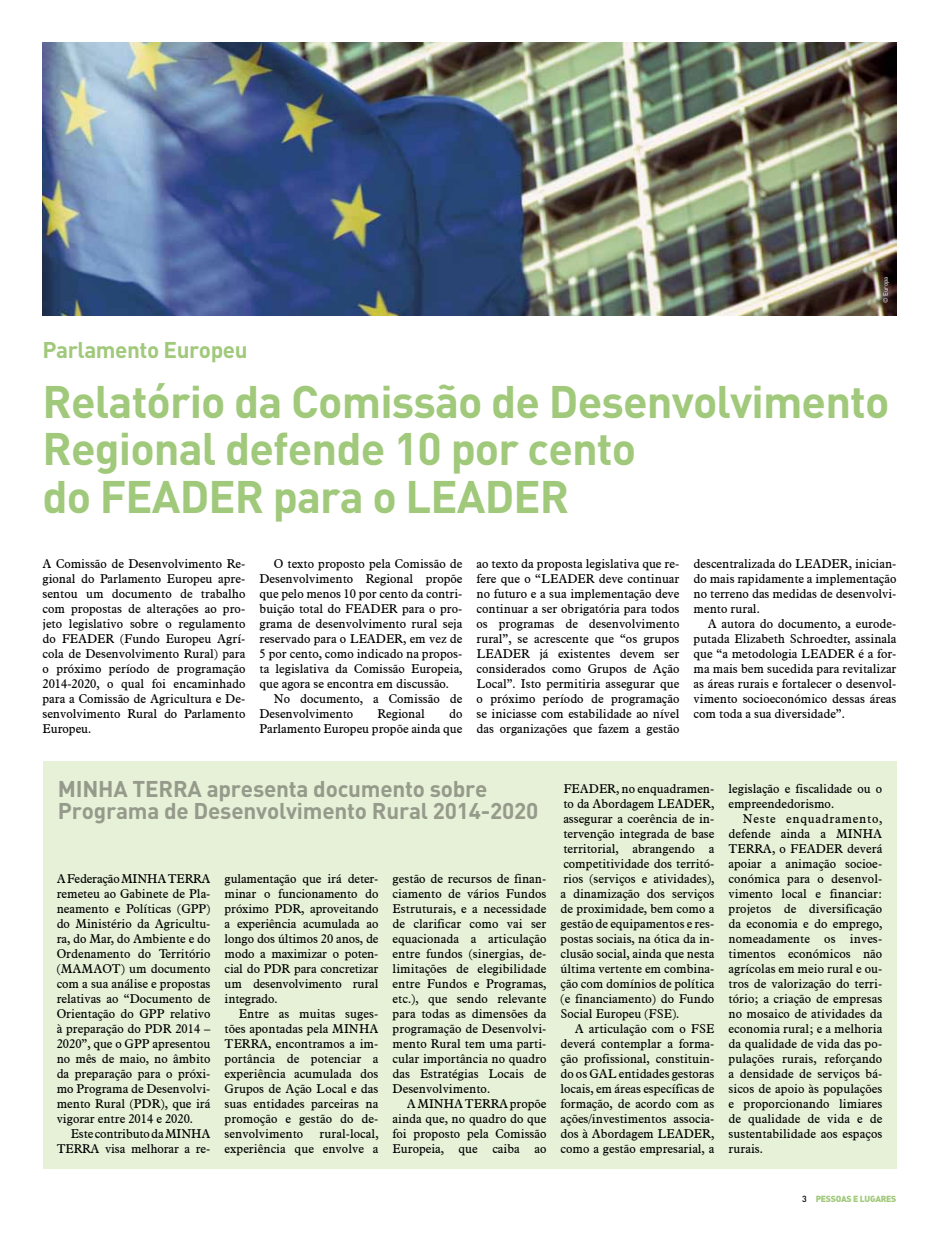
<style>
.page{position:relative;width:939px;height:1234px;background:#fff}
.page>*{position:absolute;margin:0;border:0;box-sizing:border-box;transform-origin:0 0}
.t1{font:700 45px/47.5px "DIN";letter-spacing:-.02em;color:#a1c97b}
.t2{font:700 22.5px/22.5px "DIN";letter-spacing:-.01em;color:#959a8b}
.t3{font:700 22.5px "DIN";letter-spacing:-.02em;color:#a1c97b}
.t4{font:12.5px/15px "Aldine 721 BT";color:#000;text-align:justify}
.t5{font:8.75px "DIN Black Alternate";letter-spacing:-.03em;color:#a1c97b}
.t6{font:6.25px "DIN";color:#fff}
.s1{font-family:"DIN";font-weight:500;color:#000}
</style>
<div class="page">
<img style="left:43px;top:43px;width:853px;height:272px">
<div style="left:43px;top:760px;width:853px;height:408px;background:#e6f1d8"></div>
<p class="t6" style="left:882px;top:303px;width:28px;rotate:-90deg">© Europa</p>
<h2 class="t3" style="left:43px;top:335px;width:207px">Parlamento Europeu</h2>
<h1 class="t1" style="left:43px;top:376px;width:849px">Relatório da Comissão de Desenvolvimento<br>Regional defende 10 por cento<br>do FEADER para o LEADER</h1>
<p class="t4" style="left:43px;top:555px;width:204px">A Comissão de Desenvolvimento Re&shy;gional do Parlamento Europeu apre&shy;sentou um documento de trabalho com propostas de alterações ao pro&shy;jeto legislativo sobre o regulamento do FEADER (Fundo Europeu Agrí&shy;cola de Desenvolvimento Rural) para o próximo período de programação 2014-2020, o qual foi encaminhado para a Comissão de Agricultura e De&shy;senvolvimento Rural do Parlamento Europeu.</p>
<p class="t4" style="left:260px;top:555px;width:204px;text-indent:14px">O texto proposto pela Comissão de Desenvolvimento Regional propõe que pelo menos 10 por cento da contri&shy;buição total do FEADER para o pro&shy;grama de desenvolvimento rural seja reservado para o LEADER, em vez de 5 por cento, como indicado na propos&shy;ta legislativa da Comissão Europeia, que agora se encontra em discussão.</p>
<p class="t4" style="left:260px;top:690px;width:204px;text-indent:14px">No documento, a Comissão de<br>Desenvolvimento</p>
<p class="t4" style="left:378px;top:705px;width:49px">Regional</p>
<p class="t4" style="left:260px;top:705px;width:204px;text-align:right">do<br>Parlamento Europeu propõe ainda que</p>
<p class="t4" style="left:477px;top:555px;width:204px">ao texto da proposta legislativa que re&shy;fere que o “LEADER deve continuar no futuro e a sua implementação deve continuar a ser obrigatória para todos os programas de desenvolvimento rural”, se acrescente que “os grupos LEADER já existentes devem ser considerados como Grupos de Ação Local”. Isto permitiria assegurar que o próximo período de programação se iniciasse com estabilidade ao nível das organizações que fazem a gestão</p>
<p class="t4" style="left:694px;top:555px;width:204px">descentralizada do LEADER, inician&shy;do mais rapidamente a implementação no terreno das medidas de desenvolvi&shy;mento rural.</p>
<p class="t4" style="left:694px;top:615px;width:204px;text-indent:14px">A autora do documento, a eurode&shy;putada Elizabeth Schroedter, assinala que “a metodologia LEADER é a for&shy;ma mais bem sucedida para revitalizar as áreas rurais e fortalecer o desenvol&shy;vimento socioeconómico dessas áreas com toda a sua diversidade”.</p>
<h2 class="t2" style="left:58px;top:776px;width:482px">MINHA TERRA apresenta documento sobre<br>Programa de Desenvolvimento Rural 2014-2020</h2>
<p class="t4" style="left:57px;top:870px;width:155px">A Federação MINHA TERRA remeteu ao Gabinete de Pla&shy;neamento e Políticas (GPP) do Ministério da Agricultu&shy;ra, do Mar, do Ambiente e do Ordenamento do Território (MAMAOT) um documento com a sua análise e propostas relativas ao “Documento de Orientação do GPP relativo à preparação do PDR 2014 – 2020”, que o GPP apresentou no mês de maio, no âmbito da preparação para o próxi&shy;mo Programa de Desenvolvi&shy;mento Rural (PDR), que irá vigorar entre 2014 e 2020.</p>
<p class="t4" style="left:57px;top:1125px;width:155px;text-align:right">Este contributo da MINHA<br>TERRA visa melhorar a re-</p>
<p class="t4" style="left:225px;top:870px;width:155px">gulamentação que irá deter&shy;minar o funcionamento do próximo PDR, aproveitando a experiência acumulada ao longo dos últimos 20 anos, de modo a maximizar o poten&shy;cial do PDR para concretizar um desenvolvimento rural integrado.</p>
<p class="t4" style="left:225px;top:1005px;width:155px;text-indent:14px">Entre as muitas suges&shy;tões apontadas pela MINHA TERRA, encontramos a im&shy;portância de potenciar a experiência acumulada dos Grupos de Ação Local e das suas entidades parceiras na promoção e gestão do de&shy;senvolvimento</p>
<p class="t4" style="left:225px;top:1125px;width:155px;text-align:right">rural-local,<br>experiência que envolve a</p>
<p class="t4" style="left:393px;top:870px;width:155px">gestão de recursos de finan&shy;ciamento de vários Fundos Estruturais, e a necessidade de clarificar como vai ser equacionada a articulação entre fundos (sinergias, de&shy;limitações de elegibilidade entre Fundos e Programas, etc.), que sendo relevante para todas as dimensões da programação de Desenvolvi&shy;mento Rural tem uma parti&shy;cular importância no quadro das Estratégias Locais de Desenvolvimento.</p>
<p class="t4" style="left:393px;top:1095px;width:155px;text-indent:14px">A MINHA TERRA propõe ainda que, no quadro do que foi proposto pela Comissão Europeia, que caiba ao</p>
<p class="t4" style="left:561px;top:780px;width:155px">FEADER, no enquadramen&shy;to da Abordagem LEADER, assegurar a coerência de in&shy;tervenção integrada de base territorial, abrangendo a competitividade dos territó&shy;rios (serviços e atividades), a dinamização dos serviços de proximidade, bem como a gestão de equipamentos e res&shy;postas sociais, na ótica da in&shy;clusão social, ainda que nesta última vertente em combina&shy;ção com domínios de política (e financiamento) do Fundo Social Europeu (FSE).</p>
<p class="t4" style="left:561px;top:1020px;width:155px;text-indent:14px">A articulação com o FSE deverá contemplar a forma&shy;ção profissional, constituin&shy;do os GAL entidades gestoras locais, em áreas específicas de formação, de acordo com as ações/investimentos associa&shy;dos à Abordagem LEADER, como a gestão empresarial, a</p>
<p class="t4" style="left:729px;top:780px;width:155px">legislação e fiscalidade ou o empreendedorismo.</p>
<p class="t4" style="left:729px;top:810px;width:155px;text-indent:14px">Neste enquadramento, defende ainda a MINHA TERRA, o FEADER deverá apoiar a animação socioe&shy;conómica para o desenvol&shy;vimento local e financiar: projetos de diversificação da economia e do emprego, nomeadamente os inves&shy;timentos económicos não agrícolas em meio rural e ou&shy;tros de valorização do terri&shy;tório; a criação de empresas no mosaico de atividades da economia rural; e a melhoria da qualidade de vida das po&shy;pulações rurais, reforçando a densidade de serviços bá&shy;sicos de apoio às populações e proporcionando limiares de qualidade de vida e de sustentabilidade aos espaços rurais.</p>
<p class="t5" style="left:802px;top:1192px;width:96px"><span class="s1">3</span> PESSOAS E LUGARES</p>
</div>
